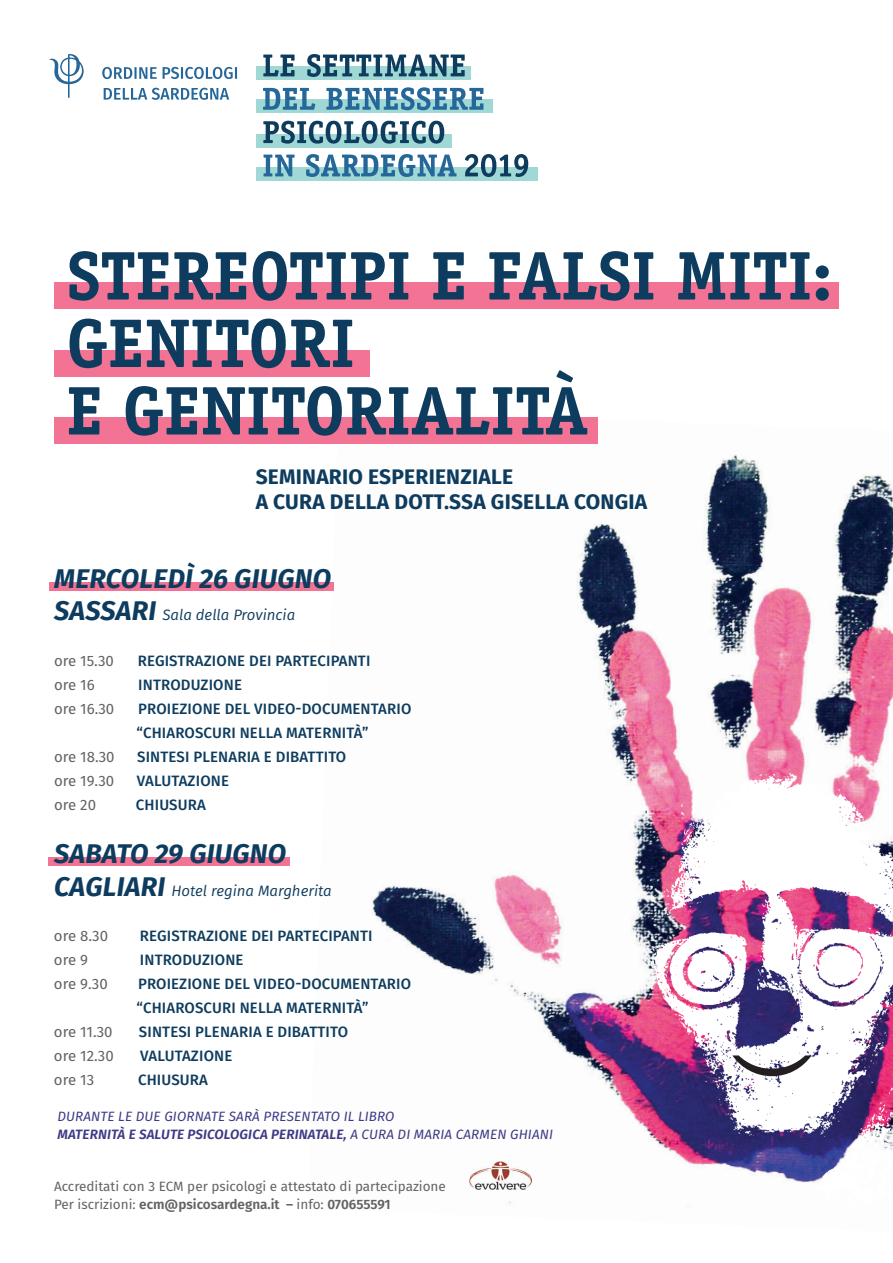
<style>
.page{position:relative;width:893px;height:1263px;background:#fff}
.page>*{position:absolute;margin:0;border:0;box-sizing:border-box;transform-origin:0 0}
.t1{font:700 69px/67.5px "Officina Serif Std";letter-spacing:-.01em;color:#0e3c5e}
.t2{font:italic 700 27px "Fira Sans";letter-spacing:.01em;color:#0e3c5e}
.t3{font:700 21px/25.2px "Fira Sans";letter-spacing:.01em;color:#0e3c5e}
.t4{font:500 15px/24px "Fira Sans";letter-spacing:.01em;color:#0e3c5e}
.t5{font:15px "Fira Sans";color:#636366}
.t6{font:italic 15px "Fira Sans";color:#0e3c5e}
.t7{font:13.5px/18px "Fira Sans";color:#636366}
.t8{font:italic 13.5px/18px "Fira Sans";letter-spacing:.01em;color:#3e3a85}
.s1{font-weight:700;font-size:27px}
.s2{font-weight:600}
</style>
<div class="page">
<img style="left:308px;top:417px;width:585px;height:787px">
<img style="left:630px;top:765px;width:263px;height:439px">
<svg style="left:732px;top:1055px;width:79px;height:21px"></svg>
<div style="left:49px;top:582px;width:284px;height:8px;background:#f27393"></div>
<div style="left:54px;top:282px;width:785px;height:27px;background:#f27393"></div>
<div style="left:54px;top:350px;width:316px;height:27px;background:#f27393"></div>
<div style="left:256px;top:100px;width:236px;height:13px;background:#a0d8d6"></div>
<div style="left:256px;top:66px;width:215px;height:14px;background:#a0d8d6"></div>
<div style="left:256px;top:134px;width:195px;height:14px;background:#a0d8d6"></div>
<div style="left:256px;top:168px;width:281px;height:13px;background:#a0d8d6"></div>
<svg style="left:264px;top:154px;width:193px;height:23px"></svg>
<svg style="left:263px;top:121px;width:181px;height:23px"></svg>
<svg style="left:263px;top:87px;width:220px;height:23px"></svg>
<svg style="left:263px;top:54px;width:202px;height:23px"></svg>
<svg style="left:465px;top:154px;width:63px;height:23px"></svg>
<svg style="left:49px;top:54px;width:35px;height:44px"></svg>
<svg style="left:102px;top:67px;width:135px;height:33px"></svg>
<div style="left:54px;top:417px;width:543px;height:27px;background:#f27393"></div>
<img style="left:469px;top:1162px;width:62px;height:28px">
<div style="left:49px;top:858px;width:241px;height:8px;background:#f27393"></div>
<h1 class="t1" style="left:66px;top:241px;width:768px">STEREOTIPI E FALSI MITI:<br>GENITORI<br>E GENITORIALITÀ</h1>
<h3 class="t3" style="left:256px;top:462px;width:393px">SEMINARIO ESPERIENZIALE<br>A CURA DELLA DOTT.SSA GISELLA CONGIA</h3>
<h2 class="t2" style="left:54px;top:556px;width:278px">MERCOLEDÌ 26 GIUGNO</h2>
<p class="t6" style="left:54px;top:604px;width:243px"><span class="s1">SASSARI</span> Sala della Provincia</p>
<p class="t5" style="left:54px;top:649px;width:61px">ore 15.30</p>
<p class="t4" style="left:138px;top:648px;width:234px">REGISTRAZIONE DEI PARTECIPANTI</p>
<p class="t5" style="left:54px;top:673px;width:42px">ore 16</p>
<p class="t4" style="left:138px;top:672px;width:105px">INTRODUZIONE</p>
<p class="t5" style="left:54px;top:697px;width:62px">ore 16.30</p>
<p class="t4" style="left:136px;top:696px;width:276px">PROIEZIONE DEL VIDEO-DOCUMENTARIO “CHIAROSCURI NELLA MATERNITÀ”</p>
<p class="t5" style="left:54px;top:745px;width:62px">ore 18.30</p>
<p class="t4" style="left:137px;top:744px;width:211px">SINTESI PLENARIA E DIBATTITO</p>
<p class="t5" style="left:54px;top:769px;width:62px">ore 19.30</p>
<p class="t4" style="left:137px;top:768px;width:94px">VALUTAZIONE</p>
<p class="t5" style="left:54px;top:793px;width:44px">ore 20</p>
<p class="t4" style="left:136px;top:792px;width:71px">CHIUSURA</p>
<h2 class="t2" style="left:54px;top:831px;width:233px">SABATO 29 GIUGNO</h2>
<p class="t6" style="left:54px;top:879px;width:279px"><span class="s1">CAGLIARI</span> Hotel regina Margherita</p>
<p class="t5" style="left:54px;top:925px;width:56px">ore 8.30</p>
<p class="t4" style="left:140px;top:923px;width:234px">REGISTRAZIONE DEI PARTECIPANTI</p>
<p class="t5" style="left:54px;top:949px;width:36px">ore 9</p>
<p class="t4" style="left:140px;top:947px;width:105px">INTRODUZIONE</p>
<p class="t5" style="left:54px;top:973px;width:55px">ore 9.30</p>
<p class="t4" style="left:136px;top:971px;width:276px">PROIEZIONE DEL VIDEO-DOCUMENTARIO “CHIAROSCURI NELLA MATERNITÀ”</p>
<p class="t5" style="left:54px;top:1021px;width:60px">ore 11.30</p>
<p class="t4" style="left:139px;top:1019px;width:211px">SINTESI PLENARIA E DIBATTITO</p>
<p class="t5" style="left:54px;top:1045px;width:61px">ore 12.30</p>
<p class="t4" style="left:140px;top:1043px;width:94px">VALUTAZIONE</p>
<p class="t5" style="left:54px;top:1069px;width:42px">ore 13</p>
<p class="t4" style="left:138px;top:1067px;width:71px">CHIUSURA</p>
<p class="t8" style="left:57px;top:1107px;width:497px">DURANTE LE DUE GIORNATE SARÀ PRESENTATO IL LIBRO<br><span class="s2">MATERNITÀ E SALUTE PSICOLOGICA PERINATALE,</span> A CURA DI MARIA CARMEN GHIANI</p>
<p class="t7" style="left:54px;top:1177px;width:393px">Accreditati con 3 ECM per psicologi e attestato di partecipazione<br>Per iscrizioni: <span class="s2">ecm@psicosardegna.it –</span> info: <span class="s2">070655591</span></p>
</div>
